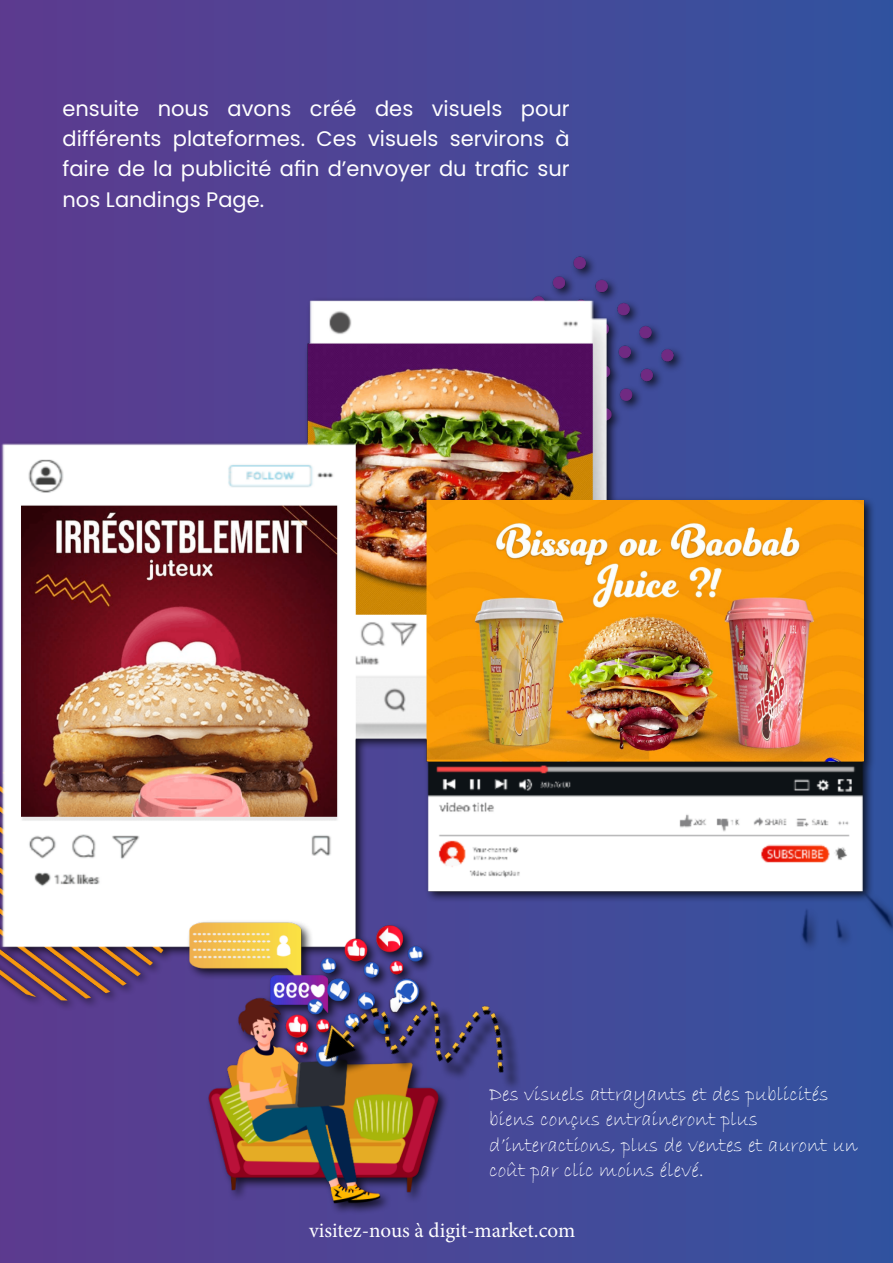
<style>
.page{position:relative;width:893px;height:1263px;background:#fff}
.page>*{position:absolute;margin:0;border:0;box-sizing:border-box;transform-origin:0 0}
.t1{font:21px/30px "Poppins";color:#fff;text-align:justify}
.t2{font:21px/25.2px "Bradley Hand ITC";color:#fff}
.t3{font:21px "Minion Pro";letter-spacing:-.005em;color:#fff}
</style>
<div class="page">
<div style="left:0;top:0;width:893px;height:1263px;background:linear-gradient(to right,#5e3a8e,#3353a0)"></div>
<img style="left:0;top:242px;width:893px;height:764px">
<img style="left:83px;top:894px;width:479px;height:348px">
<img style="left:303px;top:929px;width:243px;height:242px">
<p class="t1" style="left:62px;top:94px;width:509px">ensuite nous avons créé des visuels pour différents plateformes. Ces visuels servirons à faire de la publicité afin d’envoyer du trafic sur nos Landings Page.</p>
<p class="t2" style="left:489px;top:1082px;width:370px">Des visuels attrayants et des publicités biens conçus entraineront plus d’interactions, plus de ventes et auront un coût par clic moins élevé.</p>
<p class="t3" style="left:309px;top:1217px;width:268px">visitez-nous à digit-market.com</p>
</div>
